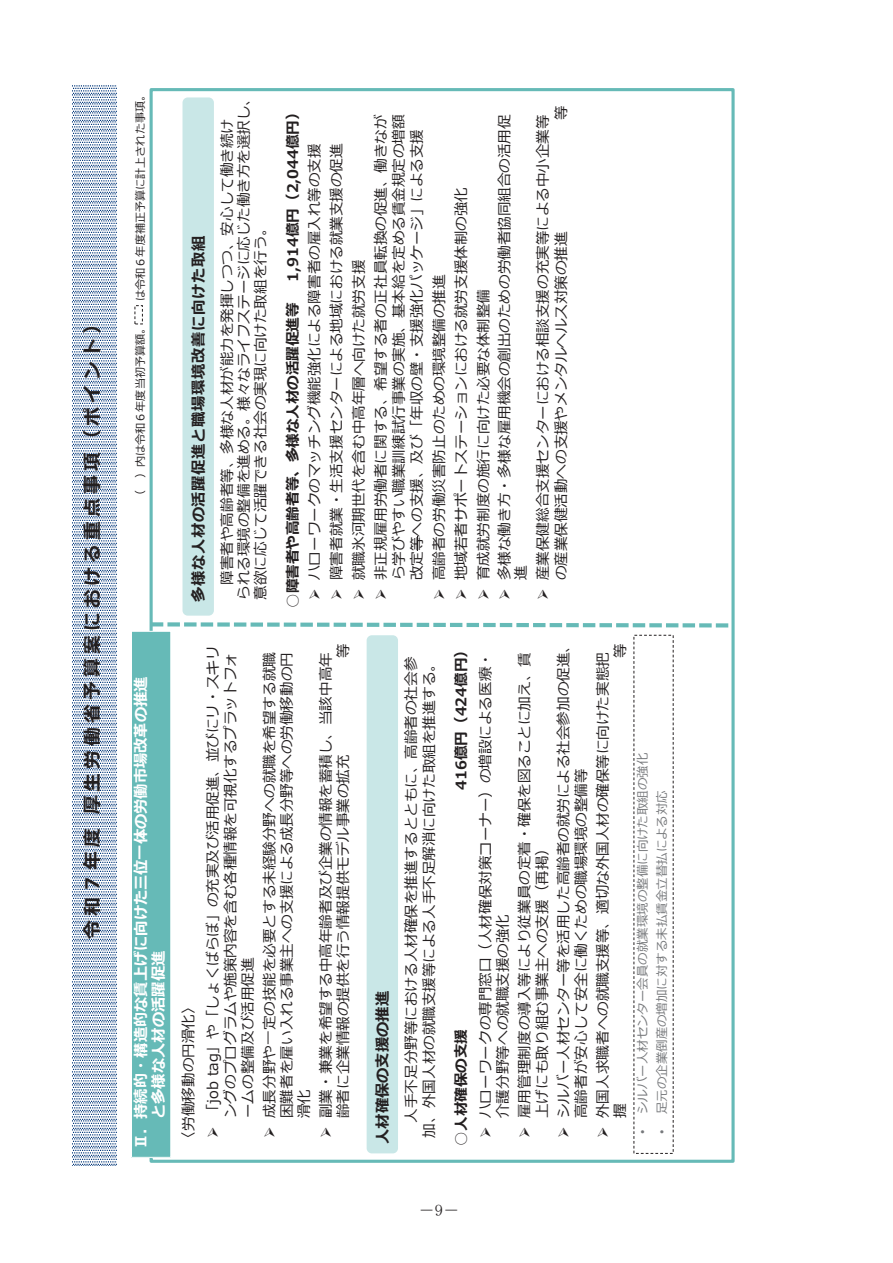
<style>
.page{position:relative;width:893px;height:1263px;background:#fff}
.page>*{position:absolute;margin:0;border:0;box-sizing:border-box;transform-origin:0 0}
.t1{font:700 18.75px "Meiryo";letter-spacing:.22em;color:#231f20}
.t2{font:16.5px "MS Mincho";color:#231f20}
.t3{font:700 15.3px "Meiryo";color:#fff}
.t4{font:700 15.3px "Meiryo";letter-spacing:.045em;color:#231f20}
.t5{font:700 15.3px "Meiryo";color:#231f20}
.t6{font:14.55px/17.4px "Meiryo";color:#231f20}
.t7{font:700 14.55px "Meiryo";color:#231f20}
.t8{font:12.45px "Meiryo";color:#76787b}
.t9{font:11.1px "Meiryo";color:#231f20}
.s1{font-family:"Arial"}
</style>
<div class="page">
<svg style="left:73px;top:85px;width:44px;height:1080px"></svg>
<svg style="left:417px;top:536px;width:1px;height:15px"></svg>
<svg style="left:149px;top:620px;width:586px;height:10px"></svg>
<div style="left:183px;top:97px;width:31px;height:519px;background:#c9e7e7;border-radius:5px"></div>
<div style="left:367px;top:635px;width:31px;height:518px;background:#c9e7e7;border-radius:5px"></div>
<div style="left:131px;top:631px;width:40px;height:526px;background:#66bab7"></div>
<div style="left:131px;top:631px;width:40px;height:526px;border:1px solid #fff"></div>
<p class="t1" style="left:79px;top:939px;width:625px;rotate:-90deg">令和７年度 厚生労働省予算案における重点事項（ポイント）</p>
<p class="t9" style="left:133px;top:301px;width:213px;rotate:-90deg">は令和６年度補正予算に計上された事項。</p>
<p class="t9" style="left:133px;top:500px;width:179px;rotate:-90deg">（ ）内は令和６年度当初予算額。</p>
<p class="t3" style="left:130px;top:1149px;width:474px;rotate:-90deg">Ⅱ．持続的・構造的な賃上げに向けた三位一体の労働市場改革の推進</p>
<p class="t3" style="left:148px;top:1119px;width:170px;rotate:-90deg">と多様な人材の活躍促進</p>
<p class="t4" style="left:188px;top:602px;width:368px;rotate:-90deg">多様な人材の活躍促進と職場環境改善に向けた取組</p>
<p class="t6" style="left:220px;top:600px;width:510px;line-height:16.6px;text-indent:15px;rotate:-90deg">障害者や高齢者等、多様な人材が能力を発揮しつつ、安心して働き続け<br>られる環境の整備を進める。様々なライフステージに応じた働き方を選択し、意欲に応じて活躍できる社会の実現に向けた取組を行う。</p>
<p class="t7" style="left:283px;top:282px;width:178px;rotate:-90deg">1,914億円（2,044億円）</p>
<p class="t6" style="left:306px;top:600px;width:458px;rotate:-90deg">➢ ハローワークのマッチング機能強化による障害者の雇入れ等の支援</p>
<p class="t6" style="left:329px;top:600px;width:458px;rotate:-90deg">➢ 障害者就業・生活支援センターによる地域における就業支援の促進</p>
<p class="t7" style="left:283px;top:608px;width:307px;rotate:-90deg">○障害者や高齢者等、多様な人材の活躍促進等</p>
<p class="t6" style="left:351px;top:600px;width:342px;rotate:-90deg">➢ 就職氷河期世代を含む中高年層へ向けた就労支援</p>
<p class="t6" style="left:373px;top:580px;width:467px;line-height:18px;text-align:justify;text-indent:-20px;rotate:-90deg">➢ 非正規雇用労働者に関する、希望する者の正社員転換の促進、働きながら学びやすい職業訓練試行事業の実施、基本給を定める賃金規定の増額改定等への支援、及び「年収の壁・支援強化パッケージ」による支援</p>
<p class="t6" style="left:431px;top:600px;width:327px;rotate:-90deg">➢ 高齢者の労働災害防止のための環境整備の推進</p>
<p class="t6" style="left:453px;top:600px;width:414px;rotate:-90deg">➢ 地域若者サポートステーションにおける就労支援体制の強化</p>
<p class="t6" style="left:553px;top:120px;width:16px;rotate:-90deg">等</p>
<p class="t6" style="left:497px;top:580px;width:467px;line-height:16.6px;text-indent:-20px;rotate:-90deg">➢ 多様な働き方・多様な雇用機会の創出のための労働者協同組合の活用促進</p>
<p class="t6" style="left:535px;top:580px;width:467px;line-height:18.1px;text-indent:-20px;rotate:-90deg">➢ 産業保健総合支援センターにおける相談支援の充実等による中小企業等の産業保健活動への支援やメンタルヘルス対策の推進</p>
<p class="t6" style="left:475px;top:600px;width:313px;rotate:-90deg">➢ 育成就労制度の施行に向けた必要な体制整備</p>
<p class="t6" style="left:181px;top:1145px;width:147px;rotate:-90deg">〈労働移動の円滑化〉</p>
<p class="t6" style="left:335px;top:658px;width:16px;rotate:-90deg">等</p>
<p class="t6" style="left:205px;top:1118px;width:474px;text-indent:-20px;rotate:-90deg">➢ 「job tag」や「しょくばらぼ」の充実及び活用促進、並びにリ・スキリングのプログラムや施策内容を含む各種情報を可視化するプラットフォームの整備及び活用促進</p>
<p class="t6" style="left:261px;top:1118px;width:467px;text-align:justify;text-indent:-20px;rotate:-90deg">➢ 成長分野や一定の技能を必要とする未経験分野への就職を希望する就職困難者を雇い入れる事業主への支援による成長分野等への労働移動の円滑化</p>
<p class="t6" style="left:318px;top:1118px;width:467px;text-indent:-20px;rotate:-90deg">➢ 副業・兼業を希望する中高年齢者及び企業の情報を蓄積し、当該中高年齢者に企業情報の提供を行う情報提供モデル事業の拡充</p>
<p class="t5" style="left:372px;top:1144px;width:154px;rotate:-90deg">人材確保の支援の推進</p>
<p class="t6" style="left:403px;top:1137px;width:482px;line-height:18px;text-align:right;rotate:-90deg">人手不足分野等における人材確保を推進するとともに、高齢者の社会参加、外国人材の就職支援等による人手不足解消に向けた取組を推進する。</p>
<p class="t6" style="left:612px;top:658px;width:16px;rotate:-90deg">等</p>
<p class="t7" style="left:451px;top:790px;width:149px;rotate:-90deg">416億円（424億円）</p>
<p class="t6" style="left:477px;top:1118px;width:467px;text-indent:-20px;rotate:-90deg">➢ ハローワークの専門窓口（人材確保対策コーナー）の増設による医療・介護分野等への就職支援の強化</p>
<p class="t6" style="left:516px;top:1118px;width:467px;text-indent:-20px;rotate:-90deg">➢ 雇用管理制度の導入等により従業員の定着・確保を図ることに加え、賃上げにも取り組む事業主への支援（再掲）</p>
<p class="t6" style="left:556px;top:1118px;width:481px;text-indent:-20px;rotate:-90deg">➢ シルバー人材センター等を活用した高齢者の就労による社会参加の促進、高齢者が安心して安全に働くための職場環境の整備等</p>
<p class="t6" style="left:595px;top:1118px;width:467px;text-indent:-20px;rotate:-90deg">➢ 外国人求職者への就職支援等、適切な外国人材の確保等に向けた実態把握</p>
<p class="t7" style="left:451px;top:1145px;width:118px;rotate:-90deg">○人材確保の支援</p>
<p class="t8" style="left:634px;top:1134px;width:382px;rotate:-90deg"><span class="s1">•</span> シルバー人材センター会員の就業環境の整備に向けた取組の強化</p>
<p class="t8" style="left:653px;top:1134px;width:345px;rotate:-90deg"><span class="s1">•</span> 足元の企業倒産の増加に対する未払賃金立替払による対応</p>
<p class="t2" style="left:418px;top:1201px;width:43px">－9－</p>
</div>
